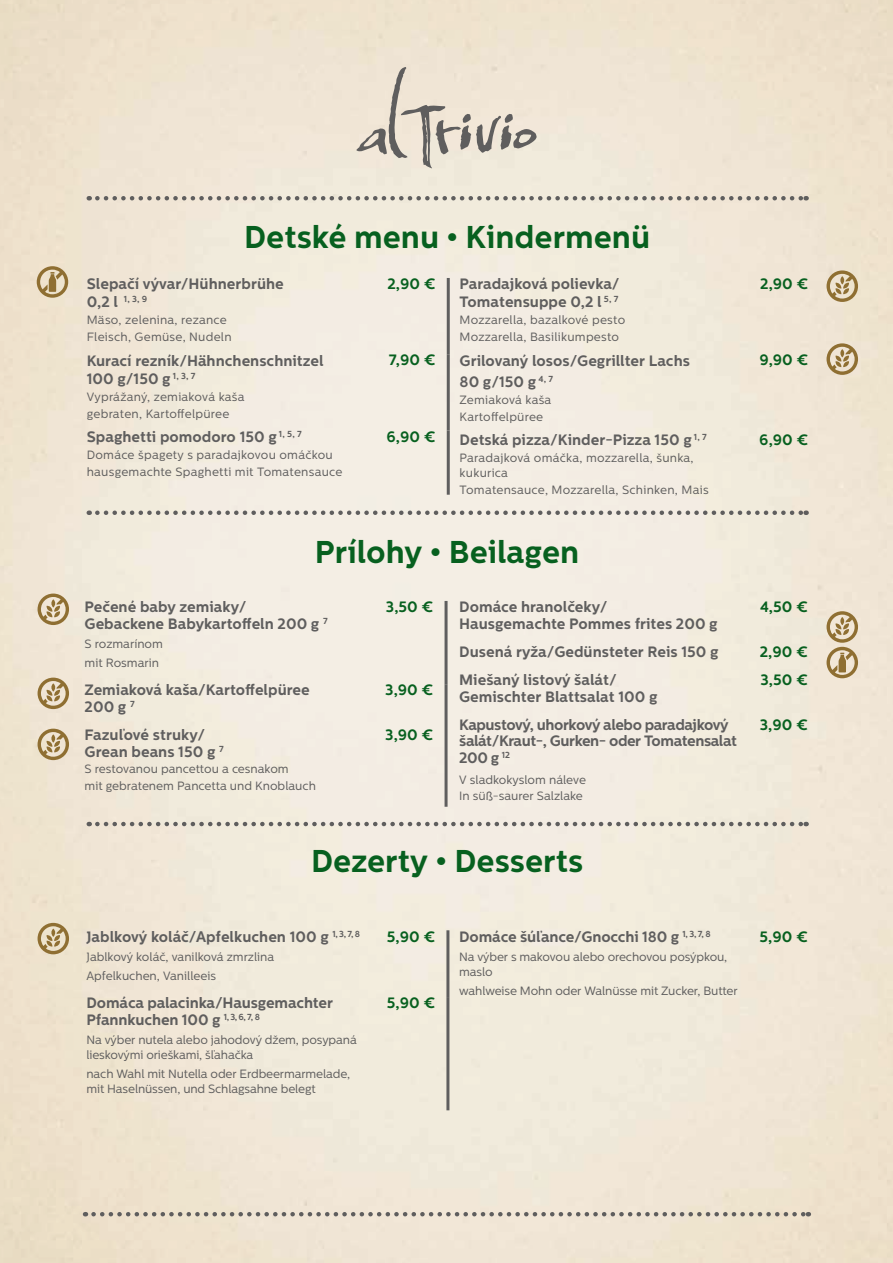
<style>
.page{position:relative;width:893px;height:1263px;background:#fff}
.page>*{position:absolute;margin:0;border:0;box-sizing:border-box;transform-origin:0 0}
.t1{font:700 31.5px "Centrale Sans";color:#07601f}
.t2{font:700 15px/16.5px "Centrale Sans";color:#5f5e5e}
.t3{font:700 15px "Centrale Sans";color:#07601f}
.t4{font:700 15px/16.5px "Centrale Sans";letter-spacing:-.03em;color:#5f5e5e}
.t5{font:12px/15px "Centrale Sans";color:#5f5e5e}
.t6{font:12px/17.1px "Centrale Sans";letter-spacing:.02em;color:#5f5e5e}
.t7{font:700 8.7px "Centrale Sans";color:#5f5e5e}
.s1{font-size:15px}
</style>
<div class="page">
<img style="left:0;top:0;width:893px;height:1263px">
<svg style="left:97px;top:196px;width:710px;height:4px;background:#b2aca4"></svg>
<svg style="left:97px;top:822px;width:710px;height:4px;background:#b1ada6"></svg>
<svg style="left:97px;top:510px;width:710px;height:5px;background:#bdb8b1"></svg>
<svg style="left:94px;top:1212px;width:715px;height:4px;background:#b1aaa0"></svg>
<hr style="left:445px;top:601px;width:3px;height:83px;background:#5f5e5e">
<hr style="left:445px;top:684px;width:3px;height:45px;background:#5f5e5e">
<hr style="left:445px;top:729px;width:3px;height:78px;background:#5f5e5e">
<hr style="left:447px;top:278px;width:3px;height:76px;background:#5f5e5e">
<hr style="left:447px;top:354px;width:3px;height:76px;background:#5f5e5e">
<hr style="left:447px;top:430px;width:3px;height:65px;background:#5f5e5e">
<svg style="left:356px;top:67px;width:181px;height:102px;background:#dbd2c5"></svg>
<svg style="left:37px;top:266px;width:31px;height:32px"></svg>
<svg style="left:38px;top:923px;width:31px;height:31px"></svg>
<svg style="left:38px;top:593px;width:31px;height:32px"></svg>
<svg style="left:38px;top:678px;width:31px;height:31px"></svg>
<svg style="left:38px;top:729px;width:31px;height:31px"></svg>
<svg style="left:826px;top:270px;width:32px;height:32px"></svg>
<svg style="left:826px;top:343px;width:32px;height:32px"></svg>
<svg style="left:826px;top:611px;width:32px;height:67px;background:#c7b491"></svg>
<hr style="left:446px;top:930px;width:3px;height:67px;background:#5f5e5e">
<hr style="left:446px;top:997px;width:3px;height:113px;background:#5f5e5e">
<h1 class="t1" style="left:244px;top:218px;width:408px">Detské menu • Kindermenü</h1>
<p class="t2" style="left:87px;top:276px;width:199px">Slepačí vývar/Hühnerbrühe</p>
<p class="t7" style="left:87px;top:294px;width:62px"><span class="s1">0,2 l</span> 1, 3, 9</p>
<p class="t6" style="left:87px;top:312px;width:146px">Mäso, zelenina, rezance<br>Fleisch, Gemüse, Nudeln</p>
<p class="t2" style="left:87px;top:351px;width:238px;line-height:18px">Kurací rezník/Hähnchenschnitzel<br>100 g/150 g <sup>1,</sup> <sup>3,</sup> <sup>7</sup></p>
<p class="t6" style="left:87px;top:388px;width:159px">Vyprážaný, zemiaková kaša gebraten, Kartoffelpüree</p>
<p class="t2" style="left:87px;top:428px;width:216px">Spaghetti pomodoro 150 g <sup>1,</sup> <sup>5,</sup> <sup>7</sup></p>
<p class="t6" style="left:87px;top:446px;width:257px">Domáce špagety s paradajkovou omáčkou hausgemachte Spaghetti mit Tomatensauce</p>
<p class="t3" style="left:387px;top:275px;width:50px">2,90 €</p>
<p class="t2" style="left:460px;top:275px;width:162px;line-height:18px">Paradajková polievka/<br>Tomatensuppe 0,2 l <sup>5,</sup> <sup>7</sup></p>
<p class="t6" style="left:460px;top:312px;width:167px">Mozzarella, bazalkové pesto<br>Mozzarella, Basilikumpesto</p>
<p class="t3" style="left:389px;top:351px;width:48px">7,90 €</p>
<p class="t2" style="left:460px;top:350px;width:232px;line-height:21px">Grilovaný losos/Gegrillter Lachs<br>80 g/150 g <sup>4,</sup> <sup>7</sup></p>
<p class="t6" style="left:460px;top:391px;width:93px">Zemiaková kaša<br>Kartoffelpüree</p>
<p class="t3" style="left:386px;top:427px;width:50px">6,90 €</p>
<p class="t2" style="left:460px;top:431px;width:249px">Detská pizza/Kinder-Pizza 150 g <sup>1,</sup> <sup>7</sup></p>
<p class="t6" style="left:460px;top:450px;width:235px;line-height:15px">Paradajková omáčka, mozzarella, šunka, kukurica</p>
<p class="t6" style="left:460px;top:481px;width:251px">Tomatensauce, Mozzarella, Schinken, Mais</p>
<p class="t3" style="left:760px;top:275px;width:50px">2,90 €</p>
<p class="t3" style="left:759px;top:351px;width:50px">9,90 €</p>
<p class="t3" style="left:759px;top:430px;width:50px">6,90 €</p>
<h1 class="t1" style="left:315px;top:533px;width:266px">Prílohy • Beilagen</h1>
<p class="t2" style="left:85px;top:599px;width:245px">Pečené baby zemiaky/<br>Gebackene Babykartoffeln 200 g <sup>7</sup></p>
<p class="t5" style="left:85px;top:634px;width:80px;line-height:19.2px">S rozmarínom mit Rosmarin</p>
<p class="t2" style="left:459px;top:599px;width:260px">Domáce hranolčeky/<br>Hausgemachte Pommes frites 200 g</p>
<p class="t3" style="left:760px;top:598px;width:49px">4,50 €</p>
<p class="t2" style="left:459px;top:643px;width:261px">Dusená ryža/Gedünsteter Reis 150 g</p>
<p class="t3" style="left:760px;top:643px;width:50px">2,90 €</p>
<p class="t2" style="left:459px;top:672px;width:200px">Miešaný listový šalát/<br>Gemischter Blattsalat 100 g</p>
<p class="t3" style="left:760px;top:671px;width:49px">3,50 €</p>
<p class="t4" style="left:459px;top:716px;width:279px">Kapustový, uhorkový alebo paradajkový šalát/Kraut-, Gurken- oder Tomatensalat<br>200 g <sup>12</sup></p>
<p class="t5" style="left:459px;top:771px;width:128px;line-height:16.5px">V sladkokyslom náleve<br>In süß-saurer Salzlake</p>
<p class="t3" style="left:386px;top:598px;width:49px">3,50 €</p>
<p class="t2" style="left:85px;top:682px;width:227px">Zemiaková kaša/Kartoffelpüree<br>200 g <sup>7</sup></p>
<p class="t3" style="left:385px;top:681px;width:50px">3,90 €</p>
<p class="t2" style="left:85px;top:727px;width:141px">Fazuľové struky/<br>Grean beans 150 g <sup>7</sup></p>
<p class="t5" style="left:85px;top:761px;width:233px;line-height:16.5px">S restovanou pancettou a cesnakom<br>mit gebratenem Pancetta und Knoblauch</p>
<p class="t3" style="left:760px;top:716px;width:50px">3,90 €</p>
<p class="t3" style="left:385px;top:726px;width:50px">3,90 €</p>
<h1 class="t1" style="left:311px;top:842px;width:274px">Dezerty • Desserts</h1>
<p class="t2" style="left:86px;top:928px;width:275px">Jablkový koláč/Apfelkuchen 100 g <sup>1,</sup> <sup>3,</sup> <sup>7,</sup> <sup>8</sup></p>
<p class="t5" style="left:86px;top:947px;width:189px;line-height:19.2px">Jablkový koláč, vanilková zmrzlina<br>Apfelkuchen, Vanilleeis</p>
<p class="t2" style="left:86px;top:995px;width:248px">Domáca palacinka/Hausgemachter<br>Pfannkuchen 100 g <sup>1,</sup> <sup>3,</sup> <sup>6,</sup> <sup>7,</sup> <sup>8</sup></p>
<p class="t5" style="left:86px;top:1032px;width:272px">Na výber nutela alebo jahodový džem, posypaná lieskovými orieškami, šľahačka</p>
<p class="t5" style="left:86px;top:1067px;width:265px">nach Wahl mit Nutella oder Erdbeermarmelade, mit Haselnüssen, und Schlagsahne belegt</p>
<p class="t3" style="left:387px;top:927px;width:50px">5,90 €</p>
<p class="t3" style="left:387px;top:994px;width:50px">5,90 €</p>
<p class="t2" style="left:459px;top:928px;width:253px">Domáce šúľance/Gnocchi 180 g <sup>1,</sup> <sup>3,</sup> <sup>7,</sup> <sup>8</sup></p>
<p class="t5" style="left:459px;top:949px;width:270px">Na výber s makovou alebo orechovou posýpkou, maslo</p>
<p class="t5" style="left:459px;top:983px;width:280px">wahlweise Mohn oder Walnüsse mit Zucker, Butter</p>
<p class="t3" style="left:760px;top:927px;width:50px">5,90 €</p>
</div>
